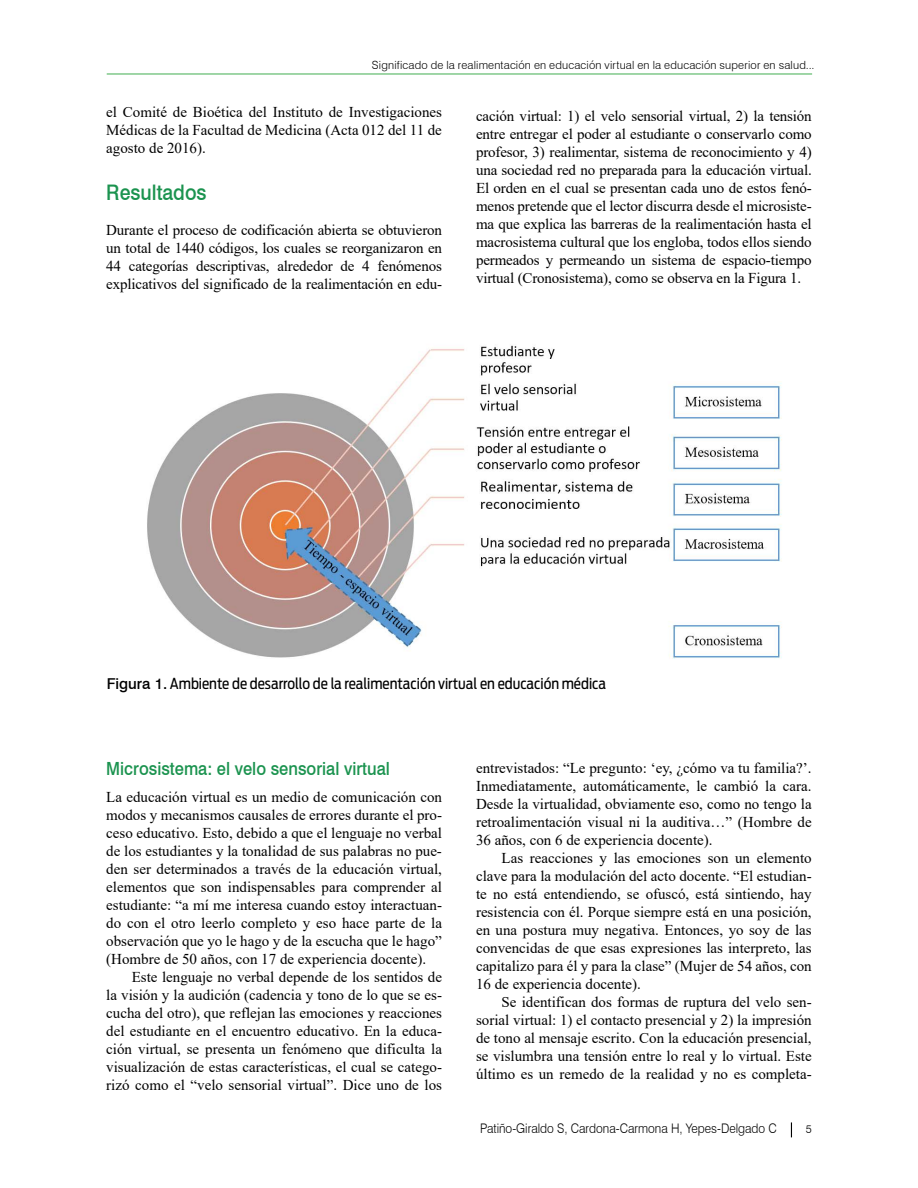
<style>
.page{position:relative;width:918px;height:1188px;background:#fff}
.page>*{position:absolute;margin:0;border:0;box-sizing:border-box;transform-origin:0 0}
.t1{font:500 21.45px "Swiss 721 BT";color:#1b934f;scale:.91 1}
.t2{font:500 18.15px "Swiss 721 BT";color:#1b934f;scale:.91 1}
.t3{font:15px/18px "Times New Roman";color:#000;text-align:justify}
.t4{font:15px "Antenna Cond";color:#000}
.t5{font:300 13.2px "Swiss 721 BT";color:#000;scale:.91 1}
.t6{font:300 11.25px "Swiss 721 BT";letter-spacing:.015em;color:#000}
.s1{font-family:"Swiss 721 BT";font-weight:500}
</style>
<div class="page">
<hr style="left:107px;top:74px;width:705px;height:1px;background:#40ad50">
<svg style="left:791px;top:1122px;width:1px;height:15px"></svg>
<img style="left:147px;top:345px;width:635px;height:314px">
<p class="t6" style="left:372px;top:58px;width:444px">Significado de la realimentación en educación virtual en la educación superior en salud...</p>
<p class="t3" style="left:106px;top:102px;width:337px">el Comité de Bioética del Instituto de Investigaciones Médicas de la Facultad de Medicina (Acta 012 del 11 de agosto de 2016).</p>
<h1 class="t1" style="left:106px;top:179px;width:112px">Resultados</h1>
<p class="t3" style="left:106px;top:220px;width:337px">Durante el proceso de codificación abierta se obtuvieron un total de 1440 códigos, los cuales se reorganizaron en 44 categorías descriptivas, alrededor de 4 fenómenos explicativos del significado de la realimentación en edu-</p>
<p class="t3" style="left:476px;top:106px;width:337px">cación virtual: 1) el velo sensorial virtual, 2) la tensión entre entregar el poder al estudiante o conservarlo como profesor, 3) realimentar, sistema de reconocimiento y 4) una sociedad red no preparada para la educación virtual.<br>El orden en el cual se presentan cada uno de estos fenó&shy;menos pretende que el lector discurra desde el microsiste&shy;ma que explica las barreras de la realimentación hasta el macrosistema cultural que los engloba, todos ellos siendo permeados y permeando un sistema de espacio-tiempo virtual (Cronosistema), como se observa en la Figura 1.</p>
<p class="t4" style="left:107px;top:675px;width:501px"><span class="s1">Figura 1.</span> Ambiente de desarrollo de la realimentación virtual en educación médica</p>
<p class="t2" style="left:106px;top:758px;width:313px">Microsistema: el velo sensorial virtual</p>
<p class="t3" style="left:106px;top:787px;width:337px">La educación virtual es un medio de comunicación con modos y mecanismos causales de errores durante el pro&shy;ceso educativo. Esto, debido a que el lenguaje no verbal de los estudiantes y la tonalidad de sus palabras no pue&shy;den ser determinados a través de la educación virtual, elementos que son indispensables para comprender al estudiante: “a mí me interesa cuando estoy interactuan&shy;do con el otro leerlo completo y eso hace parte de la observación que yo le hago y de la escucha que le hago” (Hombre de 50 años, con 17 de experiencia docente).</p>
<p class="t3" style="left:106px;top:967px;width:337px;text-indent:26px">Este lenguaje no verbal depende de los sentidos de la visión y la audición (cadencia y tono de lo que se es&shy;cucha del otro), que reflejan las emociones y reacciones del estudiante en el encuentro educativo. En la educa&shy;ción virtual, se presenta un fenómeno que dificulta la visualización de estas características, el cual se catego&shy;rizó como el “velo sensorial virtual”. Dice uno de los</p>
<p class="t3" style="left:476px;top:759px;width:337px">entrevistados: “Le pregunto: ‘ey, ¿cómo va tu familia?’.<br>Inmediatamente, automáticamente, le cambió la cara.<br>Desde la virtualidad, obviamente eso, como no tengo la retroalimentación visual ni la auditiva…” (Hombre de 36 años, con 6 de experiencia docente).</p>
<p class="t3" style="left:476px;top:849px;width:337px;text-indent:26px">Las reacciones y las emociones son un elemento clave para la modulación del acto docente. “El estudian&shy;te no está entendiendo, se ofuscó, está sintiendo, hay resistencia con él. Porque siempre está en una posición, en una postura muy negativa. Entonces, yo soy de las convencidas de que esas expresiones las interpreto, las capitalizo para él y para la clase” (Mujer de 54 años, con 16 de experiencia docente).</p>
<p class="t3" style="left:476px;top:993px;width:337px;text-indent:26px">Se identifican dos formas de ruptura del velo sen&shy;sorial virtual: 1) el contacto presencial y 2) la impresión de tono al mensaje escrito. Con la educación presencial, se vislumbra una tensión entre lo real y lo virtual. Este último es un remedo de la realidad y no es completa-</p>
<p class="t5" style="left:480px;top:1121px;width:328px">Patiño-Giraldo S, Cardona-Carmona H, Yepes-Delgado C</p>
<p class="t6" style="left:806px;top:1122px;width:7px">5</p>
</div>
